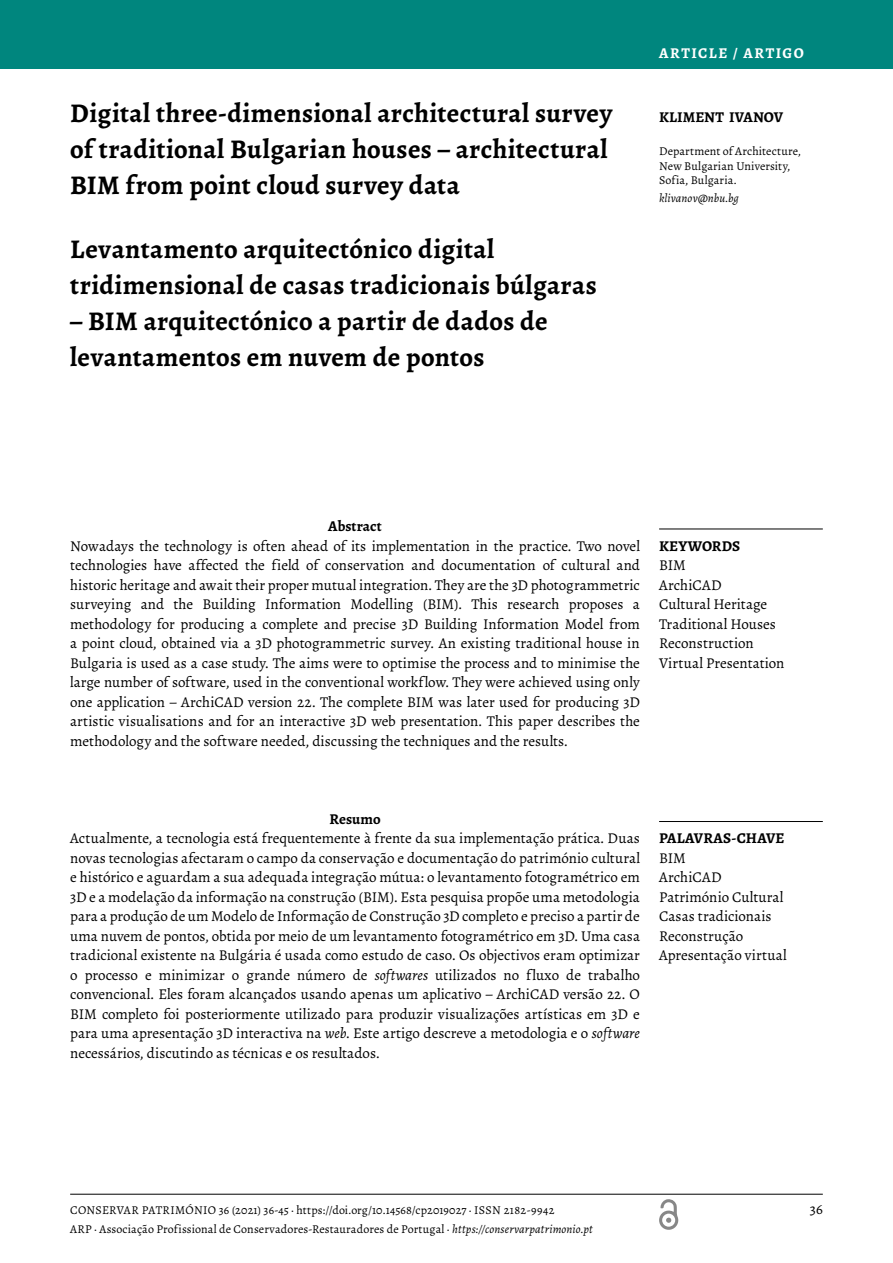
<style>
.page{position:relative;width:893px;height:1263px;background:#fff}
.page>*{position:absolute;margin:0;border:0;box-sizing:border-box;transform-origin:0 0}
.t1{font:700 27px/36px "Alegreya";letter-spacing:.015em;color:#000}
.t2{font:15px/19.5px "Alegreya";color:#000;text-align:justify}
.t3{font:700 15px "Alegreya";letter-spacing:.005em;color:#000}
.t4{font:700 15px "Alegreya";letter-spacing:.1em;color:#fff}
.t5{font:12px/14.2px "Alegreya";letter-spacing:.01em;color:#000}
.t6{font:italic 12px "Alegreya";letter-spacing:.005em;color:#000}
.s1{font-style:italic}
</style>
<div class="page">
<hr style="left:70px;top:1194px;width:753px;height:1px;background:#000">
<svg style="left:659px;top:1199px;width:20px;height:31px"></svg>
<div style="left:0;top:0;width:893px;height:69px;background:#00867e"></div>
<hr style="left:659px;top:821px;width:164px;height:1px;background:#000">
<hr style="left:659px;top:529px;width:164px;height:1px;background:#000">
<h1 class="t1" style="left:70px;top:95px;width:544px">Digital three-dimensional architectural survey of traditional Bulgarian houses – architectural<br>BIM from point cloud survey data</h1>
<h1 class="t1" style="left:70px;top:231px;width:528px">Levantamento arquitectónico digital tridimensional de casas tradicionais búlgaras</h1>
<h1 class="t1" style="left:70px;top:303px;width:479px">– BIM arquitectónico a partir de dados de levantamentos em nuvem de pontos</h1>
<p class="t4" style="left:642px;top:44px;width:236px">ARTÍCULO / ARTIGO / ARTICLE</p>
<p class="t4" style="left:659px;top:43px;width:146px">ARTICLE / ARTIGO</p>
<p class="t3" style="left:659px;top:107px;width:126px">KLIMENT IVANOV</p>
<p class="t5" style="left:659px;top:144px;width:143px">Department of Architecture,<br>New Bulgarian University,<br>Sofia, Bulgaria.</p>
<p class="t6" style="left:659px;top:190px;width:81px">klivanov@nbu.bg</p>
<p class="t3" style="left:328px;top:516px;width:55px">Abstract</p>
<p class="t2" style="left:70px;top:536px;width:571px">Nowadays the technology is often ahead of its implementation in the practice. Two novel technologies have affected the field of conservation and documentation of cultural and historic heritage and await their proper mutual integration. They are the 3D photogrammetric surveying and the Building Information Modelling (BIM). This research proposes a methodology for producing a complete and precise 3D Building Information Model from a point cloud, obtained via a 3D photogrammetric survey. An existing traditional house in Bulgaria is used as a case study. The aims were to optimise the process and to minimise the large number of software, used in the conventional workflow. They were achieved using only one application – ArchiCAD version 22. The complete BIM was later used for producing 3D artistic visualisations and for an interactive 3D web presentation. This paper describes the methodology and the software needed, discussing the techniques and the results.</p>
<p class="t3" style="left:659px;top:536px;width:83px">KEYWORDS</p>
<p class="t2" style="left:659px;top:555px;width:127px;text-align:left">BIM<br>ArchiCAD<br>Cultural Heritage<br>Traditional Houses<br>Reconstruction<br>Virtual Presentation</p>
<p class="t3" style="left:329px;top:809px;width:53px">Resumo</p>
<p class="t2" style="left:70px;top:828px;width:571px">Actualmente, a tecnologia está frequentemente à frente da sua implementação prática. Duas novas tecnologias afectaram o campo da conservação e documentação do património cultural e histórico e aguardam a sua adequada integração mútua: o levantamento fotogramétrico em 3D e a modelação da informação na construção (BIM). Esta pesquisa propõe uma metodologia para a produção de um Modelo de Informação de Construção 3D completo e preciso a partir de uma nuvem de pontos, obtida por meio de um levantamento fotogramétrico em 3D. Uma casa tradicional existente na Bulgária é usada como estudo de caso. Os objectivos eram optimizar o processo e minimizar o grande número de <span class="s1">softwares</span> utilizados no fluxo de trabalho convencional. Eles foram alcançados usando apenas um aplicativo – ArchiCAD versão 22. O BIM completo foi posteriormente utilizado para produzir visualizações artísticas em 3D e para uma apresentação 3D interactiva na <span class="s1">web</span>. Este artigo descreve a metodologia e o <span class="s1">software </span>necessários, discutindo as técnicas e os resultados.</p>
<p class="t3" style="left:659px;top:828px;width:127px">PALAVRAS-CHAVE</p>
<p class="t2" style="left:659px;top:848px;width:129px;text-align:left">BIM<br>ArchiCAD<br>Património Cultural<br>Casas tradicionais<br>Reconstrução<br>Apresentação virtual</p>
<p class="t5" style="left:70px;top:1200px;width:524px;line-height:19.5px">CONSERVAR PATRIMÓNIO 36 (2021) 36-45 · https://doi.org/10.14568/cp2019027 · ISSN 2182-9942<br>ARP · Associação Profissional de Conservadores-Restauradores de Portugal · <span class="s1">https://conservarpatrimonio.pt</span></p>
<p class="t2" style="left:810px;top:1199px;width:15px">36</p>
</div>
